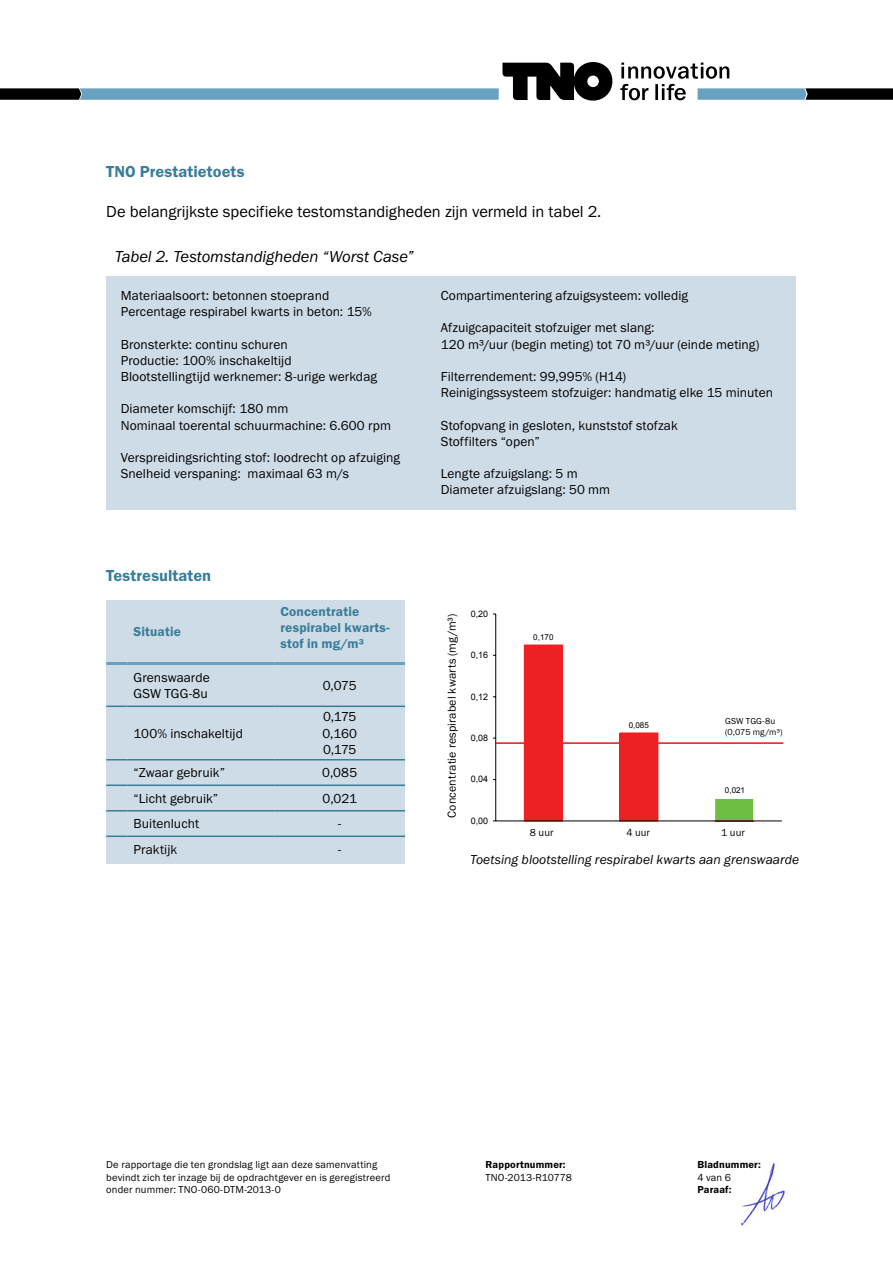
<style>
.page{position:relative;width:893px;height:1263px;background:#fff}
.page>*{position:absolute;margin:0;border:0;box-sizing:border-box;transform-origin:0 0}
.t1{font:16.5px "Franklin Goth EF";letter-spacing:-.005em;color:#000}
.t2{font:italic 16.5px "Franklin Goth EF";letter-spacing:-.005em;color:#000}
.t3{font:600 16.5px "Franklin Goth EF";letter-spacing:.005em;color:#387d99}
.t4{font:13.5px/16.2px "Franklin Goth EF";letter-spacing:.005em;color:#000}
.t5{font:italic 13.5px "Franklin Goth EF";letter-spacing:.005em;color:#000}
.t6{font:600 13.5px/16.2px "Franklin Goth EF";letter-spacing:.01em;color:#387d99}
.t7{font:12px "Franklin Goth EF";letter-spacing:.01em;color:#000}
.t8{font:10.5px/12.6px "Franklin Goth EF";letter-spacing:.015em;color:#000}
.t9{font:600 10.5px "Franklin Goth EF";letter-spacing:.015em;color:#000}
.t10{font:10.5px "Franklin Goth EF";letter-spacing:-.005em;color:#000}
.t11{font:9px "Arial";color:#000101}
.t12{font:9px/10.8px "Franklin Goth EF";letter-spacing:.01em;color:#000}
.t13{font:8.1px "Arial";color:#000101}
</style>
<div class="page">
<img style="left:741px;top:1163px;width:46px;height:63px">
<div style="left:106px;top:276px;width:690px;height:234px;background:#cedce7"></div>
<div style="left:106px;top:600px;width:299px;height:264px;background:#cedce7"></div>
<hr style="left:106px;top:705px;width:22px;height:2px;background:#387d99">
<hr style="left:128px;top:705px;width:146px;height:2px;background:#387d99">
<hr style="left:274px;top:705px;width:131px;height:2px;background:#387d99">
<svg style="left:106px;top:759px;width:22px;height:1px"></svg>
<hr style="left:128px;top:759px;width:146px;height:1px;background:#387d99">
<hr style="left:274px;top:759px;width:131px;height:1px;background:#387d99">
<hr style="left:106px;top:784px;width:22px;height:2px;background:#387d99">
<hr style="left:128px;top:784px;width:146px;height:2px;background:#387d99">
<hr style="left:274px;top:784px;width:131px;height:2px;background:#387d99">
<svg style="left:106px;top:810px;width:22px;height:1px"></svg>
<hr style="left:128px;top:810px;width:146px;height:1px;background:#387d99">
<hr style="left:274px;top:810px;width:131px;height:1px;background:#387d99">
<hr style="left:106px;top:662px;width:22px;height:3px;background:#69a1c0">
<hr style="left:128px;top:662px;width:146px;height:3px;background:#69a1c0">
<hr style="left:274px;top:662px;width:131px;height:3px;background:#69a1c0">
<hr style="left:106px;top:835px;width:22px;height:2px;background:#387d99">
<hr style="left:128px;top:835px;width:146px;height:2px;background:#387d99">
<hr style="left:274px;top:835px;width:131px;height:2px;background:#387d99">
<div style="left:524px;top:645px;width:38px;height:176px;background:#ed2124"></div>
<div style="left:524px;top:645px;width:39px;height:176px;border:1px solid #ed2124"></div>
<div style="left:620px;top:733px;width:38px;height:88px;background:#ed2124"></div>
<div style="left:619px;top:732px;width:39px;height:89px;border:1px solid #ed2124"></div>
<svg style="left:524px;top:799px;width:230px;height:22px"></svg>
<hr style="left:495px;top:614px;width:1px;height:207px;background:#000101">
<hr style="left:496px;top:821px;width:286px;height:1px;background:#000101">
<hr style="left:496px;top:742px;width:287px;height:2px;background:#eb2227">
<svg style="left:0;top:62px;width:893px;height:39px"></svg>
<p class="t3" style="left:106px;top:162px;width:140px">TNO Prestatietoets</p>
<p class="t1" style="left:106px;top:202px;width:497px">De belangrijkste specifieke testomstandigheden zijn vermeld in tabel 2.</p>
<p class="t2" style="left:115px;top:248px;width:300px">Tabel 2. Testomstandigheden “Worst Case”</p>
<p class="t4" style="left:121px;top:288px;width:253px">Materiaalsoort: betonnen stoeprand<br>Percentage respirabel kwarts in beton: 15%</p>
<p class="t4" style="left:121px;top:336px;width:258px">Bronsterkte: continu schuren<br>Productie: 100% inschakeltijd<br>Blootstellingtijd werknemer: 8-urige werkdag</p>
<p class="t4" style="left:121px;top:401px;width:272px">Diameter komschijf: 180 mm<br>Nominaal toerental schuurmachine: 6.600 rpm</p>
<p class="t4" style="left:121px;top:450px;width:281px">Verspreidingsrichting stof: loodrecht op afzuiging<br>Snelheid verspaning: maximaal 63 m/s</p>
<p class="t4" style="left:441px;top:288px;width:249px">Compartimentering afzuigsysteem: volledig</p>
<p class="t4" style="left:441px;top:320px;width:320px">Afzuigcapaciteit stofzuiger met slang:<br>120 m³/uur (begin meting) tot 70 m³/uur (einde meting)</p>
<p class="t4" style="left:441px;top:369px;width:334px">Filterrendement: 99,995% (H14)<br>Reinigingssysteem stofzuiger: handmatig elke 15 minuten</p>
<p class="t4" style="left:441px;top:417px;width:238px">Stofopvang in gesloten, kunststof stofzak<br>Stoffilters “open”</p>
<p class="t4" style="left:441px;top:466px;width:171px">Lengte afzuigslang: 5 m<br>Diameter afzuigslang: 50 mm</p>
<p class="t3" style="left:106px;top:566px;width:107px">Testresultaten</p>
<p class="t6" style="left:134px;top:624px;width:49px">Situatie</p>
<p class="t6" style="left:280px;top:603px;width:111px">Concentratie respirabel kwarts&shy;stof in mg/m³</p>
<p class="t4" style="left:134px;top:669px;width:78px">Grenswaarde<br>GSW TGG-8u</p>
<p class="t4" style="left:323px;top:677px;width:35px">0,075</p>
<p class="t4" style="left:134px;top:725px;width:111px">100% inschakeltijd</p>
<p class="t4" style="left:323px;top:709px;width:36px;text-align:justify">0,175<br>0,160<br>0,175</p>
<p class="t4" style="left:134px;top:765px;width:93px">“Zwaar gebruik”</p>
<p class="t4" style="left:322px;top:765px;width:36px">0,085</p>
<p class="t4" style="left:134px;top:790px;width:86px">“Licht gebruik”</p>
<p class="t4" style="left:323px;top:790px;width:36px">0,021</p>
<p class="t4" style="left:134px;top:816px;width:67px">Buitenlucht</p>
<p class="t4" style="left:338px;top:816px;width:4px">-</p>
<p class="t4" style="left:134px;top:841px;width:45px">Praktijk</p>
<p class="t4" style="left:338px;top:841px;width:4px">-</p>
<p class="t7" style="left:445px;top:818px;width:206px;rotate:-90deg">Concentratie respirabel kwarts (mg/m³)</p>
<p class="t11" style="left:471px;top:608px;width:19px">0,20</p>
<p class="t11" style="left:471px;top:649px;width:19px">0,16</p>
<p class="t11" style="left:471px;top:690px;width:19px">0,12</p>
<p class="t11" style="left:471px;top:732px;width:19px">0,08</p>
<p class="t11" style="left:471px;top:773px;width:19px">0,04</p>
<p class="t11" style="left:471px;top:815px;width:19px">0,00</p>
<p class="t13" style="left:533px;top:631px;width:22px">0,170</p>
<p class="t13" style="left:629px;top:719px;width:22px">0,085</p>
<p class="t12" style="left:725px;top:716px;width:59px">GSW TGG-8u (0,075 mg/m³)</p>
<p class="t13" style="left:725px;top:785px;width:22px">0,021</p>
<p class="t8" style="left:530px;top:826px;width:25px">8 uur</p>
<p class="t8" style="left:626px;top:826px;width:25px">4 uur</p>
<p class="t8" style="left:721px;top:826px;width:25px">1 uur</p>
<p class="t5" style="left:470px;top:852px;width:330px">Toetsing blootstelling respirabel kwarts aan grenswaarde</p>
<p class="t8" style="left:106px;top:1158px;width:286px">De rapportage die ten grondslag ligt aan deze samenvatting bevindt zich ter inzage bij de opdrachtgever en is geregistreerd onder nummer: TNO-060-DTM-2013-0</p>
<p class="t9" style="left:486px;top:1158px;width:82px">Rapportnummer:</p>
<p class="t10" style="left:486px;top:1171px;width:88px">TNO-2013-R10778</p>
<p class="t9" style="left:697px;top:1158px;width:65px">Bladnummer:</p>
<p class="t8" style="left:697px;top:1171px;width:35px">4 van 6</p>
<p class="t9" style="left:697px;top:1184px;width:36px">Paraaf:</p>
</div>
